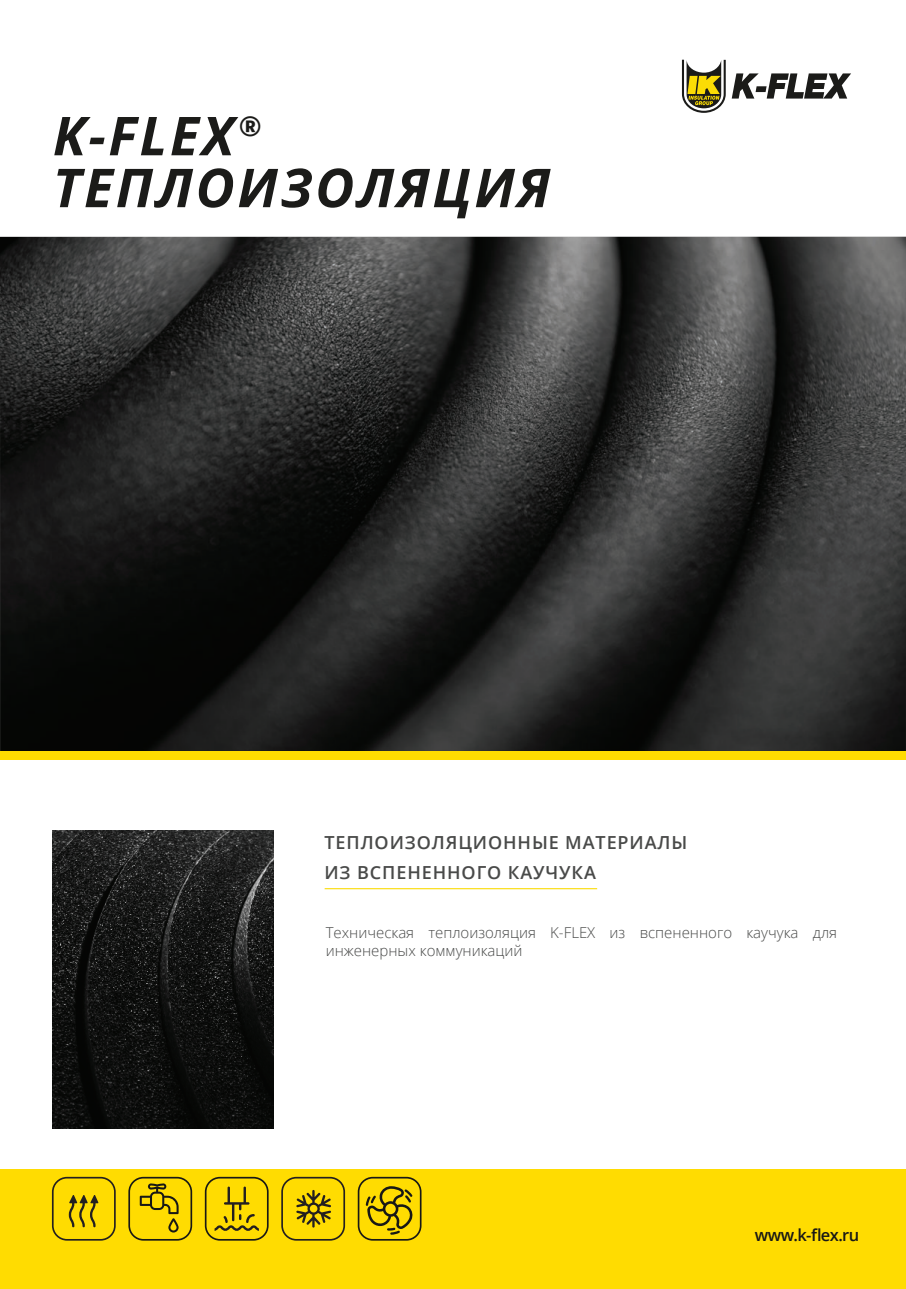
<style>
.page{position:relative;width:906px;height:1289px;background:#fff}
.page>*{position:absolute;margin:0;border:0;box-sizing:border-box;transform-origin:0 0}
.t1{font:italic 700 53.55px/51.9px "Open Sans";letter-spacing:.05em;color:#1b1b19}
.t2{font:italic 700 27.6px "Open Sans";color:#1b1b19}
.t3{font:600 18px/30px "Open Sans";letter-spacing:.05em;color:#494a49}
.t4{font:600 16.5px "Open Sans";letter-spacing:-.035em;color:#181816}
.t5{font:300 15px/18px "Open Sans";color:#494a49}
</style>
<div class="page">
<hr style="left:325px;top:888px;width:272px;height:1px;background:#fbdc08">
<svg style="left:682px;top:60px;width:44px;height:53px"></svg>
<svg style="left:732px;top:73px;width:119px;height:26px"></svg>
<div style="left:0;top:1169px;width:906px;height:119px;background:#ffdc01"></div>
<svg style="left:128px;top:1176px;width:64px;height:64px"></svg>
<img style="left:0;top:237px;width:906px;height:513px">
<img style="left:52px;top:830px;width:222px;height:298px">
<div style="left:0;top:750px;width:906px;height:9px;background:#ffdc01"></div>
<svg style="left:205px;top:1176px;width:64px;height:64px"></svg>
<svg style="left:281px;top:1176px;width:64px;height:64px"></svg>
<svg style="left:52px;top:1176px;width:64px;height:64px"></svg>
<svg style="left:358px;top:1176px;width:63px;height:64px"></svg>
<h2 class="t2" style="left:238px;top:111px;width:24px">®</h2>
<h1 class="t1" style="left:53px;top:111px;width:499px">K-FLEX<br>ТЕПЛОИЗОЛЯЦИЯ</h1>
<p class="t3" style="left:324px;top:827px;width:364px">ТЕПЛОИЗОЛЯЦИОННЫЕ МАТЕРИАЛЫ<br>ИЗ ВСПЕНЕННОГО КАУЧУКА</p>
<p class="t5" style="left:326px;top:923px;width:513px">Техническая теплоизоляция K-FLEX из вспененного каучука для инженерных коммуникаций</p>
<p class="t4" style="left:755px;top:1223px;width:106px">www.k-flex.ru</p>
</div>
